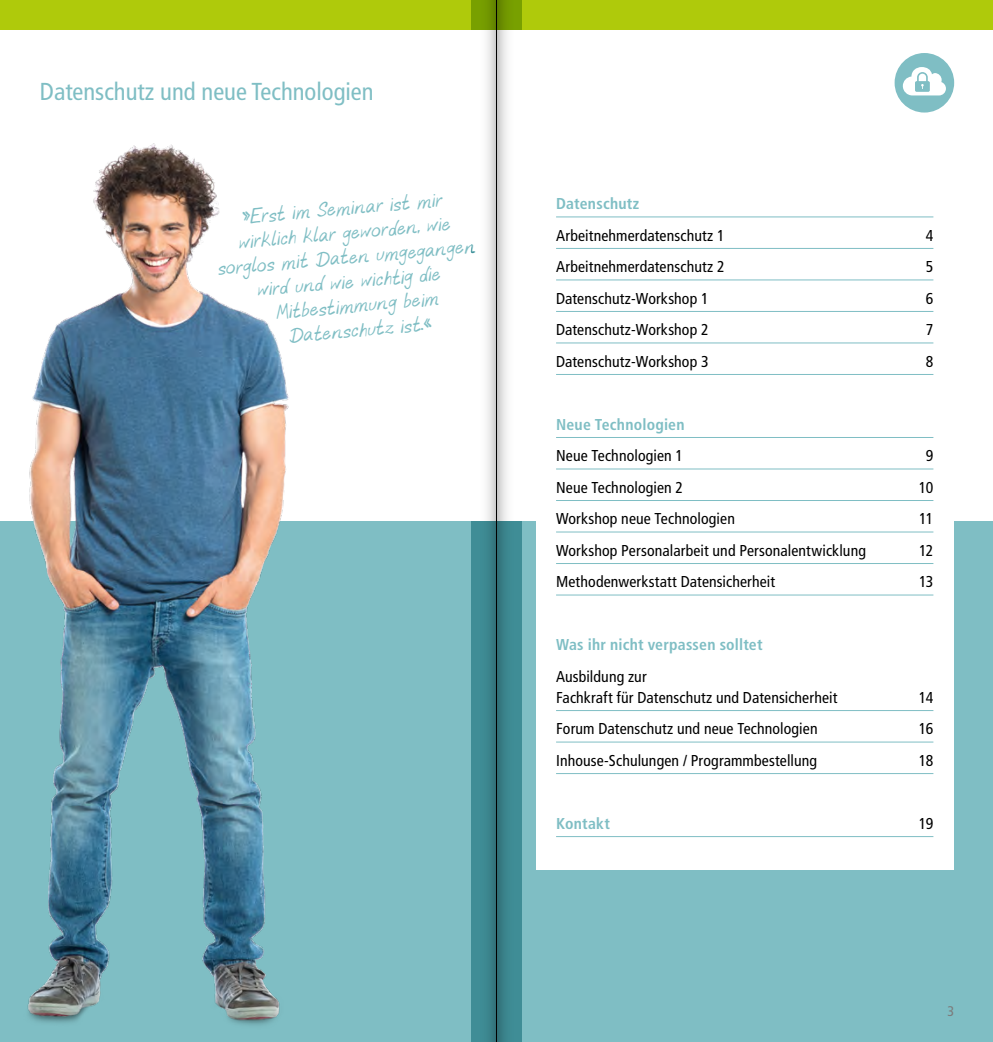
<style>
.page{position:relative;width:993px;height:1042px;background:#fff}
.page>*{position:absolute;margin:0;border:0;box-sizing:border-box;transform-origin:0 0}
.Headline_18_21{font:condensed 24.5px "Frutiger";color:#7fbec4}
.Zitate_auf_Trennerse{font:17.5px/24.5px "phitradesign INK";color:#7fbec4;text-align:center}
.Trenner_Kurse_Linien{font:condensed 15.75px "Frutiger";letter-spacing:.01em;color:#000}
.Trenner_Kurse_Linien-2{font:700 condensed 15.75px/31.5px "Frutiger";letter-spacing:.015em;color:#7fbec4}
.t1{font:condensed 14px "Frutiger";color:#7c7b7b}
.s1{font-weight:400;color:#000}
</style>
<div class="page">
<div style="left:0;top:521px;width:992px;height:521px;background:#7fbec4"></div>
<div style="left:536px;top:144px;width:417px;height:726px;background:#fff"></div>
<div style="left:496px;top:0;width:496px;height:30px;background:#afca0b"></div>
<div style="left:0;top:0;width:496px;height:30px;background:#afca0b"></div>
<hr style="left:556px;top:216px;width:377px;height:1px;background:#7fbec4">
<hr style="left:556px;top:248px;width:377px;height:1px;background:#7fbec4">
<hr style="left:556px;top:279px;width:377px;height:1px;background:#7fbec4">
<hr style="left:556px;top:311px;width:377px;height:1px;background:#7fbec4">
<hr style="left:556px;top:342px;width:377px;height:1px;background:#7fbec4">
<hr style="left:556px;top:374px;width:377px;height:1px;background:#7fbec4">
<hr style="left:556px;top:437px;width:377px;height:1px;background:#7fbec4">
<hr style="left:556px;top:468px;width:377px;height:1px;background:#7fbec4">
<hr style="left:556px;top:500px;width:377px;height:1px;background:#7fbec4">
<hr style="left:556px;top:531px;width:377px;height:1px;background:#7fbec4">
<hr style="left:556px;top:563px;width:377px;height:1px;background:#7fbec4">
<hr style="left:556px;top:594px;width:377px;height:1px;background:#7fbec4">
<hr style="left:556px;top:710px;width:377px;height:1px;background:#7fbec4">
<hr style="left:556px;top:741px;width:377px;height:1px;background:#7fbec4">
<hr style="left:556px;top:773px;width:377px;height:1px;background:#7fbec4">
<hr style="left:556px;top:836px;width:377px;height:1px;background:#7fbec4">
<div style="left:894px;top:53px;width:59px;height:60px;background:#7fbec4;border-radius:50%"></div>
<svg style="left:902px;top:67px;width:43px;height:28px"></svg>
<svg style="left:497px;top:0;width:24px;height:1042px"></svg>
<svg style="left:471px;top:0;width:25px;height:1042px"></svg>
<hr style="left:496px;top:0;width:1px;height:1042px;background:#000">
<img style="left:27px;top:143px;width:262px;height:882px">
<p class="Headline_18_21" style="left:40px;top:77px;width:335px">Datenschutz und neue Technologien</p>
<p class="Zitate_auf_Trennerse" style="left:241px;top:206px;width:203px;rotate:-5deg">»Erst im Seminar ist mir</p>
<p class="Zitate_auf_Trennerse" style="left:237px;top:231px;width:215px;rotate:-5deg">wirklich klar geworden, wie</p>
<p class="Zitate_auf_Trennerse" style="left:217px;top:257px;width:261px;rotate:-5deg">sorglos mit Daten umgegangen wird und wie wichtig die</p>
<p class="Zitate_auf_Trennerse" style="left:275px;top:301px;width:166px;rotate:-5deg">Mitbestimmung beim</p>
<p class="Zitate_auf_Trennerse" style="left:287px;top:325px;width:145px;rotate:-5deg">Datenschutz ist.«</p>
<p class="Trenner_Kurse_Linien-2" style="left:556px;top:188px;width:85px">Datenschutz</p>
<p class="Trenner_Kurse_Linien" style="left:556px;top:226px;width:170px">Arbeitnehmerdatenschutz 1</p>
<p class="Trenner_Kurse_Linien" style="left:925px;top:226px;width:9px">4</p>
<p class="Trenner_Kurse_Linien" style="left:556px;top:257px;width:170px">Arbeitnehmerdatenschutz 2</p>
<p class="Trenner_Kurse_Linien" style="left:925px;top:257px;width:9px">5</p>
<p class="Trenner_Kurse_Linien" style="left:556px;top:289px;width:154px">Datenschutz-Workshop 1</p>
<p class="Trenner_Kurse_Linien" style="left:925px;top:289px;width:9px">6</p>
<p class="Trenner_Kurse_Linien" style="left:556px;top:320px;width:154px">Datenschutz-Workshop 2</p>
<p class="Trenner_Kurse_Linien" style="left:925px;top:320px;width:9px">7</p>
<p class="Trenner_Kurse_Linien" style="left:556px;top:352px;width:154px">Datenschutz-Workshop 3</p>
<p class="Trenner_Kurse_Linien" style="left:925px;top:352px;width:9px">8</p>
<p class="Trenner_Kurse_Linien-2" style="left:556px;top:408px;width:130px">Neue Technologien</p>
<p class="Trenner_Kurse_Linien" style="left:556px;top:446px;width:128px">Neue Technologien 1</p>
<p class="Trenner_Kurse_Linien" style="left:925px;top:446px;width:9px">9</p>
<p class="Trenner_Kurse_Linien" style="left:556px;top:478px;width:128px">Neue Technologien 2</p>
<p class="Trenner_Kurse_Linien" style="left:918px;top:478px;width:16px">10</p>
<p class="Trenner_Kurse_Linien" style="left:556px;top:509px;width:180px">Workshop neue Technologien</p>
<p class="Trenner_Kurse_Linien" style="left:918px;top:509px;width:16px">11</p>
<p class="Trenner_Kurse_Linien" style="left:556px;top:541px;width:311px">Workshop Personalarbeit und Personalentwicklung</p>
<p class="Trenner_Kurse_Linien" style="left:918px;top:541px;width:16px">12</p>
<p class="Trenner_Kurse_Linien" style="left:556px;top:572px;width:220px">Methodenwerkstatt Datensicherheit</p>
<p class="Trenner_Kurse_Linien" style="left:918px;top:572px;width:16px">13</p>
<p class="Trenner_Kurse_Linien-2" style="left:556px;top:629px;width:208px">Was ihr nicht verpassen solltet<br><span class="s1">Ausbildung zur</span></p>
<p class="Trenner_Kurse_Linien" style="left:556px;top:688px;width:283px">Fachkraft für Datenschutz und Datensicherheit</p>
<p class="Trenner_Kurse_Linien" style="left:918px;top:688px;width:16px">14</p>
<p class="Trenner_Kurse_Linien" style="left:556px;top:719px;width:263px">Forum Datenschutz und neue Technologien</p>
<p class="Trenner_Kurse_Linien" style="left:918px;top:719px;width:16px">16</p>
<p class="Trenner_Kurse_Linien" style="left:556px;top:751px;width:262px">Inhouse-Schulungen / Programmbestellung</p>
<p class="Trenner_Kurse_Linien" style="left:918px;top:751px;width:16px">18</p>
<p class="Trenner_Kurse_Linien-2" style="left:556px;top:807px;width:55px">Kontakt</p>
<p class="Trenner_Kurse_Linien" style="left:918px;top:814px;width:16px">19</p>
<p class="t1" style="left:947px;top:1003px;width:8px">3</p>
</div>
